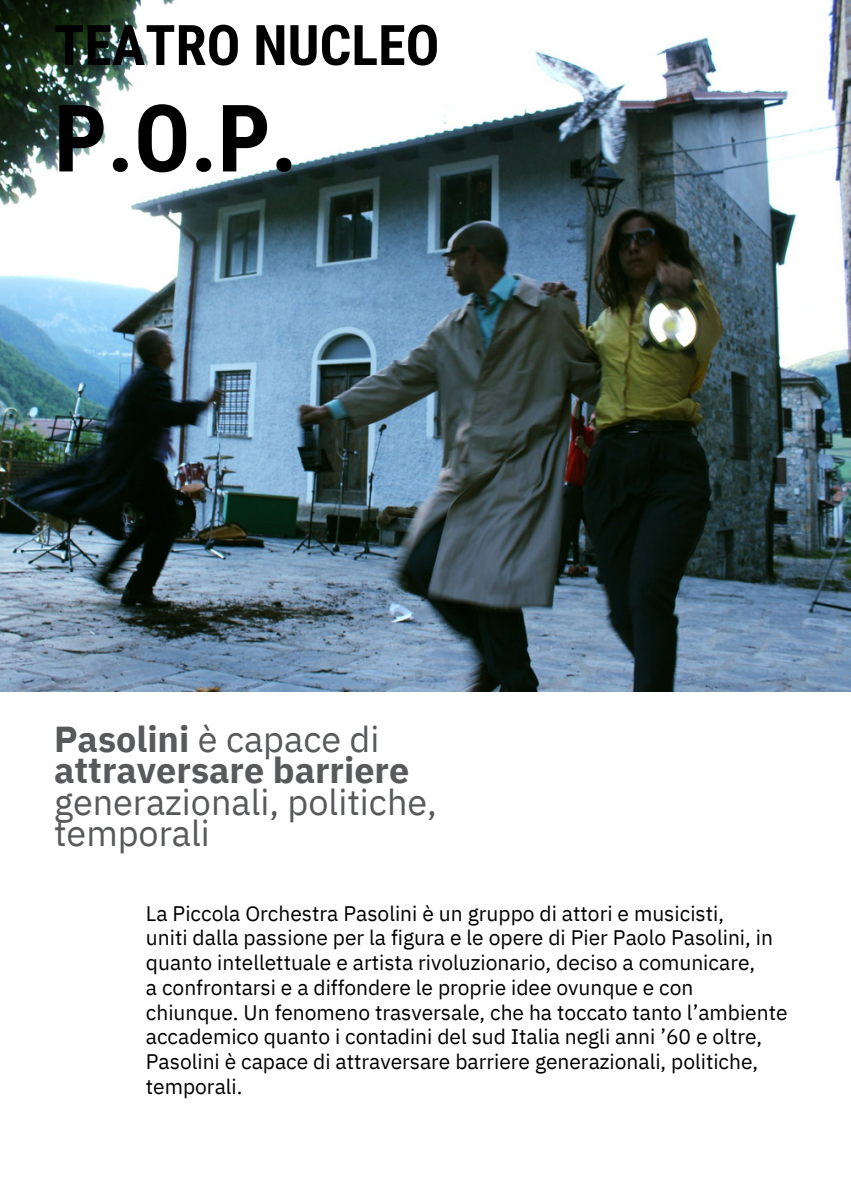
<style>
.page{position:relative;width:851px;height:1192px;background:#fff}
.page>*{position:absolute;margin:0;border:0;box-sizing:border-box;transform-origin:0 0}
.t1{font:700 93.15px "Roboto Condensed";color:#000}
.t2{font:700 55.95px "Roboto Condensed";color:#000}
.t3{font:36px/31.5px "IBM Plex Sans";color:#58595b}
.t4{font:21px/24.8px "IBM Plex Sans";color:#000}
.s1{font-weight:700}
</style>
<div class="page">
<img style="left:0;top:0;width:850px;height:691px">
<p class="t2" style="left:54px;top:13px;width:387px">TEATRO NUCLEO</p>
<p class="t1" style="left:54px;top:85px;width:245px">P.O.P.</p>
<p class="t3" style="left:54px;top:722px;width:384px"><span class="s1">Pasolini</span> è capace di <span class="s1">attraversare barriere </span>generazionali, politiche, temporali</p>
<h2 class="t4" style="left:146px;top:900px;width:579px">La Piccola Orchestra Pasolini è un gruppo di attori e musicisti,</h2>
<h1 class="t4" style="left:146px;top:925px;width:628px">uniti dalla passione per la figura e le opere di Pier Paolo Pasolini, in quanto intellettuale e artista rivoluzionario, deciso a comunicare,</h1>
<h3 class="t4" style="left:146px;top:974px;width:549px">a confrontarsi e a diffondere le proprie idee ovunque e con</h3>
<p class="t4" style="left:146px;top:999px;width:643px">chiunque. Un fenomeno trasversale, che ha toccato tanto l’ambiente accademico quanto i contadini del sud Italia negli anni ’60 e oltre, Pasolini è capace di attraversare barriere generazionali, politiche, temporali.</p>
</div>
